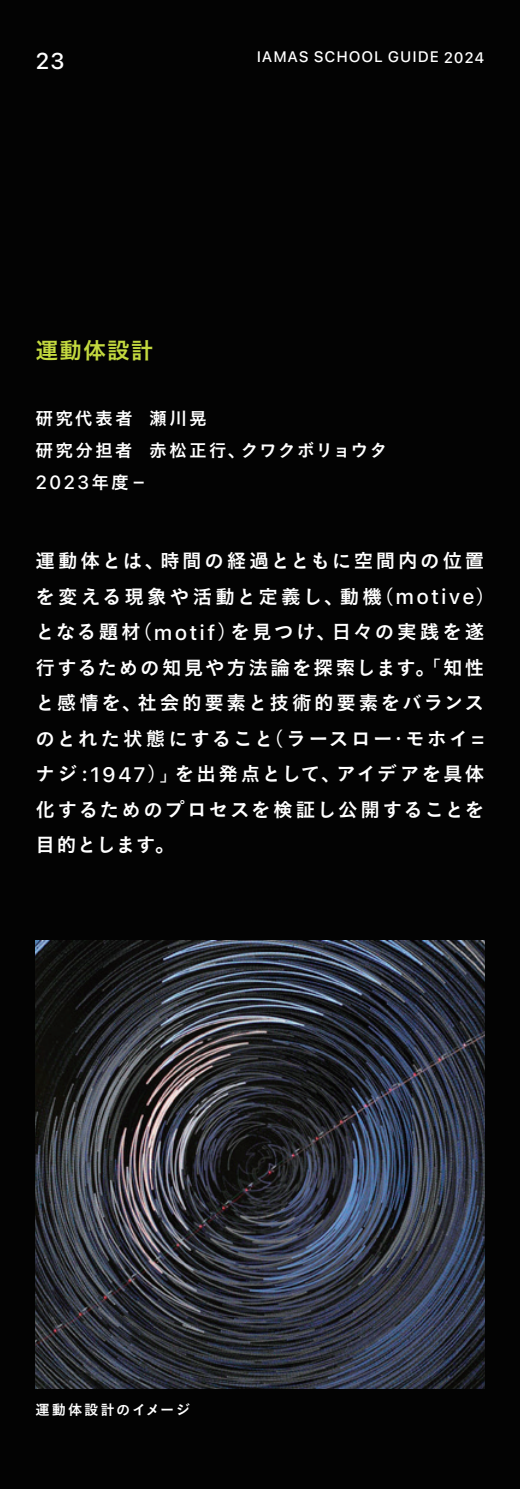
<style>
.page{position:relative;width:520px;height:1489px;background:#fff}
.page>*{position:absolute;margin:0;border:0;box-sizing:border-box;transform-origin:0 0}
.t1{font:23px "Koburina Go W6";letter-spacing:.03em;color:#c3d93f}
.t2{font:500 22.75px "SF Pro Text";color:#fff}
.t3{font:500 20.75px "SF Pro Text";letter-spacing:.105em;color:#fff}
.t4{font:19.5px "Koburina Go W6";letter-spacing:.115em;color:#fff}
.t5{font:19.5px "Koburina Go W6";letter-spacing:.135em;color:#fff}
.t6{font:19.5px/35.5px "Koburina Go W6";letter-spacing:.09em;color:#fff}
.t7{font:19.5px/35.5px "Koburina Go W6";letter-spacing:.15em;color:#fff}
.t8{font:19.5px "Koburina Go W6";letter-spacing:.095em;color:#fff}
.t9{font:500 19px "SF Pro Text";color:#fff}
.t10{font:17.75px "Koburina Go W6";letter-spacing:.11em;color:#fff}
.t11{font:17.75px "Koburina Go W6";letter-spacing:.05em;color:#fff}
.t12{font:500 15.25px "SF Pro Text";letter-spacing:.055em;color:#fff}
.t13{font:14.25px "Koburina Go W6";letter-spacing:.125em;color:#fff}
.s1{font-family:"Koburina Go W6";font-weight:400;font-size:17.75px}
.s2{font-family:"Koburina Go W3";font-weight:400;font-size:19.5px}
.s3{font-family:"Koburina Go W3"}
.s4{font-family:"SF Pro Text";font-weight:500;font-size:20.75px}
.s5{font-family:"Koburina Go W6";font-weight:400;font-size:19.5px}
</style>
<div class="page">
<div style="left:0;top:0;width:519px;height:1488px;background:#030303"></div>
<img style="left:35px;top:940px;width:449px;height:448px">
<p class="t2" style="left:35px;top:48px;width:31px">23</p>
<p class="t12" style="left:256px;top:48px;width:229px">IAMAS SCHOOL GUIDE 2024</p>
<p class="t1" style="left:35px;top:334px;width:119px">運動体設計</p>
<p class="t10" style="left:35px;top:406px;width:99px">研究代表者</p>
<p class="t10" style="left:149px;top:406px;width:59px">瀬川晃</p>
<p class="t10" style="left:149px;top:438px;width:98px">赤松正行、</p>
<p class="t10" style="left:35px;top:438px;width:98px">研究分担者</p>
<p class="t9" style="left:35px;top:471px;width:110px">2023<span class="s1">年度</span>–</p>
<p class="t11" style="left:240px;top:438px;width:148px">クワクボリョウタ</p>
<p class="t4" style="left:35px;top:548px;width:130px">運動体とは、</p>
<p class="t5" style="left:160px;top:548px;width:325px">時間の経過とともに空間内の位置</p>
<p class="t7" style="left:331px;top:578px;width:154px;text-indent:-296px">を変える現象や活動と定義し、<br>日々の実践を遂</p>
<p class="t3" style="left:373px;top:584px;width:123px"><span class="s2">（</span>motive<span class="s2">(</span></p>
<p class="t4" style="left:339px;top:583px;width:44px">動機</p>
<p class="t3" style="left:132px;top:620px;width:106px"><span class="s2">（</span>motif<span class="s2">）</span></p>
<p class="t4" style="left:35px;top:618px;width:106px">となる題材</p>
<p class="t4" style="left:35px;top:654px;width:450px">行するための知見や方法論を探索します。<span class="s3">「</span>知性</p>
<p class="t5" style="left:137px;top:689px;width:348px">社会的要素と技術的要素をバランス</p>
<p class="t4" style="left:230px;top:618px;width:107px">を見つけ、</p>
<p class="t4" style="left:35px;top:689px;width:107px">と感情を、</p>
<p class="t4" style="left:263px;top:725px;width:130px"><span class="s3">（</span>ラースロー</p>
<p class="t4" style="left:35px;top:725px;width:239px">のとれた状態にすること</p>
<p class="t4" style="left:388px;top:725px;width:97px"><span class="s3">・</span>モホイ<span class="s4">=</span></p>
<p class="t4" style="left:336px;top:760px;width:149px">アイデアを具体</p>
<p class="t3" style="left:35px;top:762px;width:145px"><span class="s5">ナジ</span>:1947<span class="s2">）」</span></p>
<p class="t6" style="left:35px;top:791px;width:450px">化するためのプロセスを検証し公開することを目的とします。</p>
<p class="t8" style="left:174px;top:760px;width:167px">を出発点として、</p>
<p class="t13" style="left:35px;top:1399px;width:156px">運動体設計のイメージ</p>
</div>
